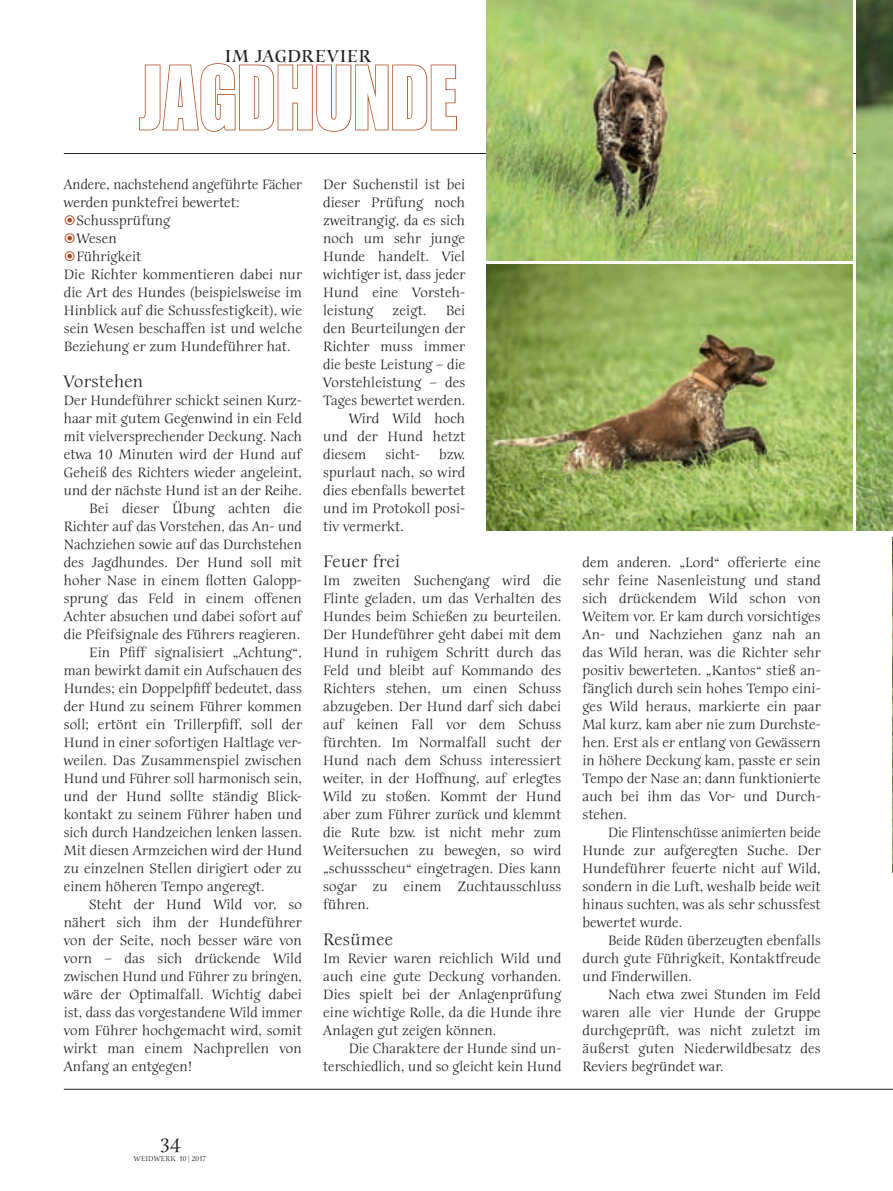
<style>
.page{position:relative;width:893px;height:1191px;background:#fff}
.page>*{position:absolute;margin:0;border:0;box-sizing:border-box;transform-origin:0 0}
.t1{font:90px "Impact LT Std";letter-spacing:.02em;color:#fff;scale:.85 1}
.t2{font:21px "Anima BITC Std";color:#231f20}
.t3{font:700 18.9px "Anima ITC Std";letter-spacing:.025em;color:#231f20}
.t4{font:18px "Anima BITC Std";letter-spacing:.02em;color:#231f20}
.t5{font:14.7px/18px "Anima BITC Std";letter-spacing:.005em;color:#231f20;text-align:justify}
.t6{font:14.7px/18px "Anima BITC Std";letter-spacing:.005em;color:#231f20;text-align:justify;scale:.95 1}
.t7{font:14.7px "Anima BITC Std";letter-spacing:.005em;color:#231f20;scale:.96 1}
.t8{font:7.5px "Anima BITC Std";letter-spacing:.025em;color:#231f20}
</style>
<div class="page">
<hr style="left:64px;top:153px;width:829px;height:1px;background:#231f20">
<hr style="left:64px;top:1089px;width:829px;height:1px;background:#231f20">
<img style="left:856px;top:0;width:37px;height:531px">
<img style="left:486px;top:265px;width:366px;height:266px">
<img style="left:892px;top:537px;width:1px;height:336px">
<img style="left:486px;top:0;width:366px;height:261px">
<svg style="left:139px;top:63px;width:318px;height:69px"></svg>
<p class="t3" style="left:224px;top:46px;width:148px">IM JAGDREVIER</p>
<h1 class="t1" style="left:138px;top:45px;width:376px">JAGDHUNDE</h1>
<p class="t7" style="left:64px;top:176px;width:250px">Andere, nachstehend angeführte Fächer</p>
<p class="t5" style="left:64px;top:193px;width:177px">werden punktefrei bewertet:</p>
<p class="t5" style="left:77px;top:211px;width:96px">Schussprüfung</p>
<p class="t5" style="left:77px;top:229px;width:42px">Wesen</p>
<p class="t5" style="left:77px;top:247px;width:66px">Führigkeit</p>
<p class="t5" style="left:64px;top:265px;width:240px">Die Richter kommentieren dabei nur</p>
<p class="t5" style="left:64px;top:283px;width:240px">die Art des Hundes (beispielsweise im</p>
<p class="t5" style="left:64px;top:301px;width:240px">Hinblick auf die Schussfestigkeit), wie</p>
<p class="t5" style="left:64px;top:319px;width:240px">sein Wesen beschaffen ist und welche</p>
<p class="t5" style="left:64px;top:337px;width:228px">Beziehung er zum Hundeführer hat.</p>
<p class="t4" style="left:64px;top:371px;width:81px">Vorstehen</p>
<p class="t5" style="left:64px;top:391px;width:240px">Der Hundeführer schickt seinen Kurz-</p>
<p class="t5" style="left:64px;top:409px;width:240px">haar mit gutem Gegenwind in ein Feld</p>
<p class="t5" style="left:64px;top:427px;width:240px">mit vielversprechender Deckung. Nach</p>
<p class="t5" style="left:64px;top:445px;width:240px">etwa 10 Minuten wird der Hund auf</p>
<p class="t5" style="left:64px;top:463px;width:240px">Geheiß des Richters wieder angeleint,</p>
<p class="t5" style="left:64px;top:481px;width:240px">und der nächste Hund ist an der Reihe.</p>
<p class="t5" style="left:89px;top:499px;width:214px">Bei dieser Übung achten die</p>
<p class="t5" style="left:64px;top:517px;width:240px">Richter auf das Vorstehen, das An- und</p>
<p class="t5" style="left:64px;top:535px;width:240px">Nachziehen sowie auf das Durchstehen</p>
<p class="t5" style="left:64px;top:553px;width:240px">des Jagdhundes. Der Hund soll mit</p>
<p class="t5" style="left:64px;top:571px;width:240px">hoher Nase in einem flotten Galopp-</p>
<p class="t5" style="left:64px;top:589px;width:240px">sprung das Feld in einem offenen</p>
<p class="t5" style="left:64px;top:607px;width:240px">Achter absuchen und dabei sofort auf</p>
<p class="t5" style="left:64px;top:625px;width:238px">die Pfeifsignale des Führers reagieren.</p>
<p class="t5" style="left:89px;top:643px;width:214px">Ein Pfiff signalisiert „Achtung“,</p>
<p class="t5" style="left:64px;top:661px;width:240px">man bewirkt damit ein Aufschauen des</p>
<p class="t5" style="left:64px;top:679px;width:240px">Hundes; ein Doppelpfiff bedeutet, dass</p>
<p class="t5" style="left:64px;top:697px;width:240px">der Hund zu seinem Führer kommen</p>
<p class="t5" style="left:64px;top:715px;width:240px">soll; ertönt ein Trillerpfiff, soll der</p>
<p class="t5" style="left:64px;top:733px;width:240px">Hund in einer sofortigen Haltlage ver-</p>
<p class="t5" style="left:64px;top:751px;width:240px">weilen. Das Zusammenspiel zwischen</p>
<p class="t5" style="left:64px;top:769px;width:240px">Hund und Führer soll harmonisch sein,</p>
<p class="t5" style="left:64px;top:787px;width:239px">und der Hund sollte ständig Blick-</p>
<p class="t5" style="left:64px;top:805px;width:240px">kontakt zu seinem Führer haben und</p>
<p class="t5" style="left:64px;top:823px;width:240px">sich durch Handzeichen lenken lassen.</p>
<p class="t5" style="left:64px;top:841px;width:240px">Mit diesen Armzeichen wird der Hund</p>
<p class="t5" style="left:64px;top:859px;width:240px">zu einzelnen Stellen dirigiert oder zu</p>
<p class="t5" style="left:64px;top:877px;width:202px">einem höheren Tempo angeregt.</p>
<p class="t5" style="left:89px;top:895px;width:214px">Steht der Hund Wild vor, so</p>
<p class="t5" style="left:64px;top:913px;width:240px">nähert sich ihm der Hundeführer</p>
<p class="t5" style="left:64px;top:931px;width:240px">von der Seite, noch besser wäre von</p>
<p class="t5" style="left:64px;top:949px;width:240px">vorn – das sich drückende Wild</p>
<p class="t5" style="left:64px;top:967px;width:240px">zwischen Hund und Führer zu bringen,</p>
<p class="t5" style="left:64px;top:985px;width:240px">wäre der Optimalfall. Wichtig dabei</p>
<p class="t5" style="left:64px;top:1003px;width:240px">ist, dass das vorgestandene Wild immer</p>
<p class="t5" style="left:64px;top:1021px;width:240px">vom Führer hochgemacht wird, somit</p>
<p class="t5" style="left:64px;top:1039px;width:240px">wirkt man einem Nachprellen von</p>
<p class="t5" style="left:64px;top:1057px;width:130px">Anfang an entgegen!</p>
<p class="t5" style="left:323px;top:175px;width:144px">Der Suchenstil ist bei dieser Prüfung noch zweitrangig, da es sich noch um sehr junge Hunde handelt. Viel wichtiger ist, dass jeder Hund eine Vorsteh&shy;leistung</p>
<p class="t5" style="left:393px;top:301px;width:35px">zeigt.</p>
<p class="t5" style="left:446px;top:301px;width:21px">Bei</p>
<p class="t5" style="left:323px;top:319px;width:143px">den Beurteilungen der</p>
<p class="t5" style="left:323px;top:337px;width:143px">Richter muss immer</p>
<p class="t5" style="left:323px;top:355px;width:143px">die beste Leistung – die</p>
<p class="t5" style="left:323px;top:373px;width:144px">Vorstehleistung – des</p>
<p class="t5" style="left:323px;top:391px;width:143px">Tages bewertet werden.</p>
<p class="t5" style="left:349px;top:409px;width:118px">Wird Wild hoch</p>
<p class="t5" style="left:323px;top:427px;width:143px">und der Hund hetzt</p>
<p class="t5" style="left:323px;top:445px;width:45px">diesem</p>
<p class="t5" style="left:385px;top:445px;width:36px">sicht-</p>
<p class="t5" style="left:323px;top:445px;width:144px;text-indent:116px">bzw. spurlaut nach, so wird dies ebenfalls bewertet und im Protokoll posi&shy;tiv vermerkt.</p>
<p class="t4" style="left:323px;top:551px;width:78px">Feuer frei</p>
<p class="t5" style="left:323px;top:571px;width:240px">Im zweiten Suchengang wird die Flinte geladen, um das Verhalten des Hundes beim Schießen zu beurteilen.<br>Der Hundeführer geht dabei mit dem Hund in ruhigem Schritt durch das Feld und bleibt auf Kommando des Richters stehen, um einen Schuss abzugeben. Der Hund darf sich dabei auf keinen Fall vor dem Schuss fürchten. Im Normalfall sucht der Hund nach dem Schuss interessiert weiter, in der Hoffnung, auf erlegtes Wild zu stoßen. Kommt der Hund aber zum Führer zurück und klemmt die Rute bzw. ist nicht mehr zum Weitersuchen zu bewegen, so wird „schussscheu“ eingetragen. Dies kann sogar zu einem Zuchtausschluss führen.</p>
<p class="t4" style="left:323px;top:929px;width:71px">Resümee</p>
<p class="t5" style="left:323px;top:949px;width:240px">Im Revier waren reichlich Wild und auch eine gute Deckung vorhanden.<br>Dies spielt bei der Anlagenprüfung eine wichtige Rolle, da die Hunde ihre Anlagen gut zeigen können.</p>
<p class="t5" style="left:323px;top:1039px;width:240px;text-align:right">Die Charaktere der Hunde sind un&shy;terschiedlich, und so gleicht kein Hund</p>
<p class="t5" style="left:583px;top:553px;width:240px">dem anderen. „Lord“ offerierte eine sehr feine Nasenleistung und stand sich drückendem Wild schon von Weitem vor. Er kam durch vorsichtiges An- und Nachziehen ganz nah an das Wild heran, was die Richter sehr positiv bewerteten. „Kantos“ stieß an&shy;fänglich durch sein hohes Tempo eini&shy;ges Wild heraus, markierte ein paar Mal kurz, kam aber nie zum Durchste&shy;hen. Erst als er entlang von Gewässern in höhere Deckung kam, passte er sein Tempo der Nase an; dann funktionierte auch bei ihm das Vor- und Durch&shy;stehen.</p>
<p class="t6" style="left:583px;top:823px;width:252px;text-indent:26px">Die Flintenschüsse animierten beide Hunde zur aufgeregten Suche. Der Hundeführer feuerte nicht auf Wild, sondern in die Luft, weshalb beide weit hinaus suchten, was als sehr schussfest bewertet wurde.</p>
<p class="t5" style="left:583px;top:931px;width:240px;text-indent:26px">Beide Rüden überzeugten ebenfalls durch gute Führigkeit, Kontaktfreude und Finderwillen.</p>
<p class="t5" style="left:583px;top:985px;width:240px;text-indent:26px">Nach etwa zwei Stunden im Feld waren alle vier Hunde der Gruppe durchgeprüft, was nicht zuletzt im äußerst guten Niederwildbesatz des Reviers begründet war.</p>
<h2 class="t2" style="left:160px;top:1134px;width:22px">34</h2>
<p class="t8" style="left:134px;top:1154px;width:74px">WEIDWERK 10 | 2017</p>
</div>
